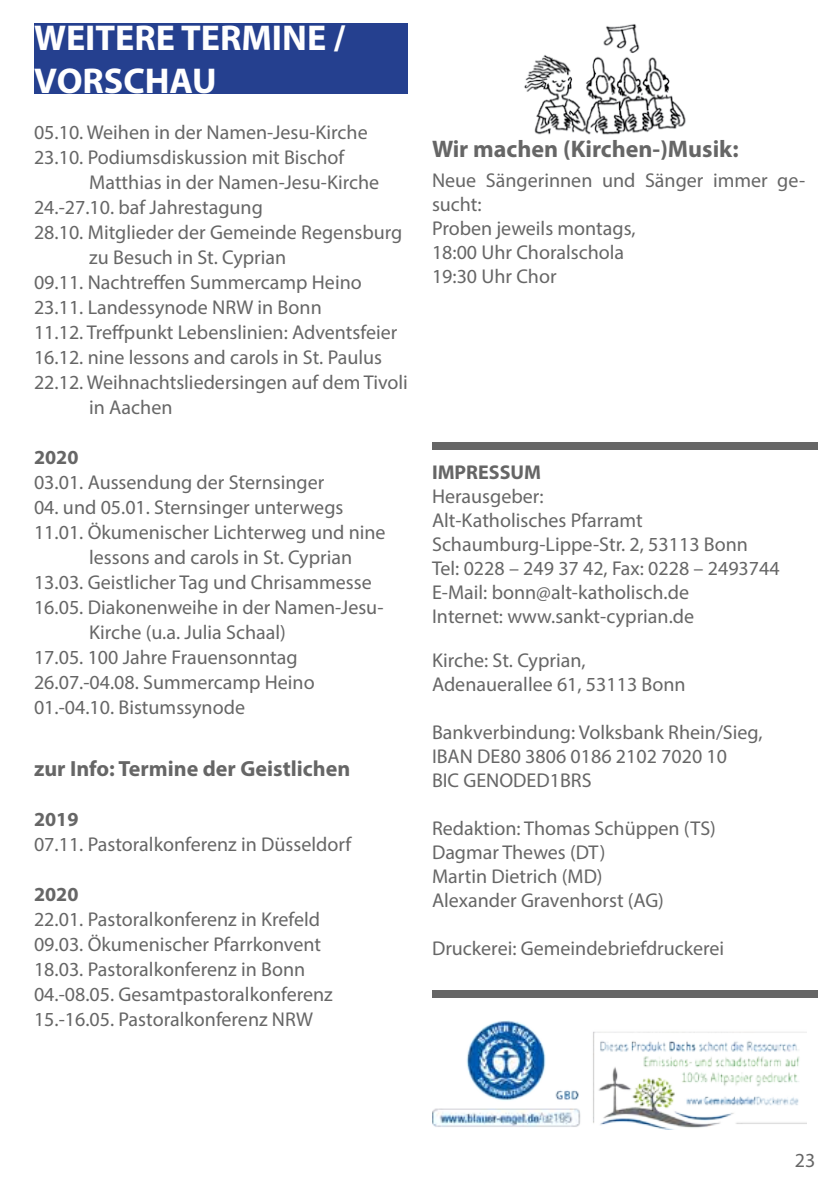
<style>
.page{position:relative;width:840px;height:1191px;background:#fff}
.page>*{position:absolute;margin:0;border:0;box-sizing:border-box;transform-origin:0 0}
.t1{font:700 36px/43.2px "Myriad Pro";color:#fff}
.t2{font:700 24px "Myriad Pro";color:#666}
.t3{font:700 22px "Myriad Pro";color:#666}
.t4{font:20px/24px "Myriad Pro";color:#666}
.t5{font:700 20px "Myriad Pro";color:#666}
</style>
<div class="page">
<img style="left:524px;top:24px;width:162px;height:111px">
<div style="left:34px;top:23px;width:374px;height:71px;background:#25408f"></div>
<div style="left:432px;top:442px;width:385px;height:8px;background:#666"></div>
<div style="left:432px;top:990px;width:385px;height:8px;background:#666"></div>
<img style="left:432px;top:1020px;width:374px;height:109px">
<h1 class="t1" style="left:34px;top:15px;width:313px">WEITERE TERMINE /<br>VORSCHAU</h1>
<p class="t4" style="left:34px;top:120px;width:335px;line-height:25px">05.10. Weihen in der Namen-Jesu-Kirche<br>23.10. Podiumsdiskussion mit Bischof</p>
<p class="t4" style="left:89px;top:170px;width:291px">Matthias in der Namen-Jesu-Kirche</p>
<p class="t4" style="left:34px;top:195px;width:230px">24.-27.10. baf Jahrestagung</p>
<p class="t4" style="left:34px;top:220px;width:369px">28.10. Mitglieder der Gemeinde Regensburg</p>
<p class="t4" style="left:89px;top:245px;width:198px">zu Besuch in St. Cyprian</p>
<p class="t4" style="left:34px;top:270px;width:329px">09.11. Nachtreffen Summercamp Heino</p>
<p class="t4" style="left:34px;top:295px;width:289px">23.11. Landessynode NRW in Bonn</p>
<p class="t4" style="left:34px;top:320px;width:364px">11.12. Treffpunkt Lebenslinien: Adventsfeier</p>
<p class="t4" style="left:34px;top:345px;width:349px">16.12. nine lessons and carols in St. Paulus</p>
<p class="t4" style="left:34px;top:370px;width:375px">22.12. Weihnachtsliedersingen auf dem Tivoli</p>
<p class="t4" style="left:89px;top:395px;width:85px">in Aachen</p>
<p class="t5" style="left:34px;top:444px;width:46px">2020</p>
<p class="t4" style="left:34px;top:470px;width:291px">03.01. Aussendung der Sternsinger</p>
<p class="t4" style="left:34px;top:495px;width:311px">04. und 05.01. Sternsinger unterwegs</p>
<p class="t4" style="left:34px;top:520px;width:353px">11.01. Ökumenischer Lichterweg und nine</p>
<p class="t4" style="left:89px;top:545px;width:264px">lessons and carols in St. Cyprian</p>
<p class="t4" style="left:34px;top:570px;width:339px">13.03. Geistlicher Tag und Chrisammesse</p>
<p class="t4" style="left:34px;top:595px;width:351px">16.05. Diakonenweihe in der Namen-Jesu-</p>
<p class="t4" style="left:89px;top:620px;width:198px">Kirche (u.a. Julia Schaal)</p>
<p class="t4" style="left:34px;top:645px;width:265px">17.05. 100 Jahre Frauensonntag</p>
<p class="t4" style="left:34px;top:670px;width:282px">26.07.-04.08. Summercamp Heino</p>
<p class="t4" style="left:34px;top:695px;width:212px">01.-04.10. Bistumssynode</p>
<p class="t3" style="left:34px;top:753px;width:317px">zur Info: Termine der Geistlichen</p>
<p class="t5" style="left:34px;top:805px;width:46px">2019</p>
<p class="t4" style="left:34px;top:831px;width:319px">07.11. Pastoralkonferenz in Düsseldorf</p>
<p class="t5" style="left:34px;top:880px;width:46px">2020</p>
<p class="t4" style="left:34px;top:906px;width:300px;line-height:25px">22.01. Pastoralkonferenz in Krefeld 09.03. Ökumenischer Pfarrkonvent 18.03. Pastoralkonferenz in Bonn 04.-08.05. Gesamtpastoralkonferenz 15.-16.05. Pastoralkonferenz NRW</p>
<p class="t2" style="left:432px;top:133px;width:308px">Wir machen (Kirchen-)Musik:</p>
<p class="t4" style="left:432px;top:168px;width:374px">Neue Sängerinnen und Sänger immer ge&shy;sucht:<br>Proben jeweils montags,<br>18:00 Uhr Choralschola<br>19:30 Uhr Chor</p>
<p class="t5" style="left:432px;top:459px;width:110px">IMPRESSUM</p>
<p class="t4" style="left:432px;top:483px;width:349px">Herausgeber:<br>Alt-Katholisches Pfarramt<br>Schaumburg-Lippe-Str. 2, 53113 Bonn<br>Tel: 0228 – 249 37 42, Fax: 0228 – 2493744<br>E-Mail: bonn@alt-katholisch.de<br>Internet: www.sankt-cyprian.de</p>
<p class="t4" style="left:432px;top:648px;width:255px">Kirche: St. Cyprian,<br>Adenauerallee 61, 53113 Bonn</p>
<p class="t4" style="left:432px;top:720px;width:332px">Bankverbindung: Volksbank Rhein/Sieg,<br>IBAN DE80 3806 0186 2102 7020 10<br>BIC GENODED1BRS</p>
<p class="t4" style="left:432px;top:816px;width:285px">Redaktion: Thomas Schüppen (TS)<br>Dagmar Thewes (DT)<br>Martin Dietrich (MD)<br>Alexander Gravenhorst (AG)</p>
<p class="t4" style="left:432px;top:936px;width:293px">Druckerei: Gemeindebriefdruckerei</p>
<p class="t4" style="left:794px;top:1147px;width:22px">23</p>
</div>
